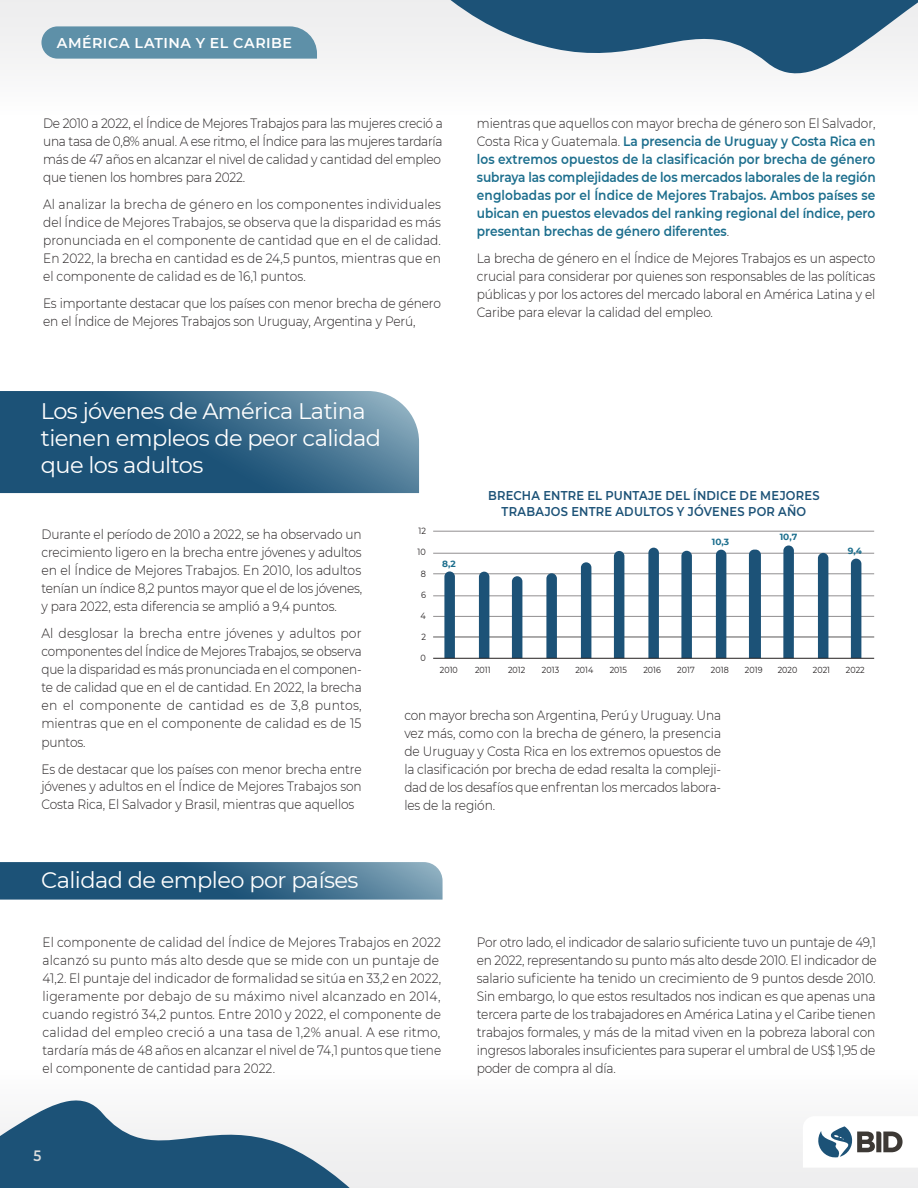
<style>
.page{position:relative;width:918px;height:1188px;background:#fff}
.page>*{position:absolute;margin:0;border:0;box-sizing:border-box;transform-origin:0 0}
.t1{font:22.5px/27px "Montserrat";letter-spacing:-.025em;color:#fff}
.t2{font:600 15px "Montserrat";color:#dddedd;scale:.9 1}
.t3{font:600 14.25px "Montserrat";letter-spacing:.035em;color:#fff}
.t4{font:300 13.5px/18px "Montserrat";letter-spacing:-.005em;color:#231f20;text-align:justify;scale:.9 1}
.t5{font:600 13.5px/18px "Montserrat";color:#1c6e8d;text-align:justify;scale:.9 1}
.t6{font:300 13.5px/18px "Montserrat";letter-spacing:-.005em;color:#231f20;text-align:justify;scale:.92 1}
.t7{font:300 13.5px/18px "Montserrat";letter-spacing:-.005em;color:#231f20;text-align:justify;scale:.91 1}
.t8{font:600 12.75px/15.3px "Montserrat";letter-spacing:.02em;color:#1c5277;text-align:center;scale:.9 1}
.t9{font:700 9px "Montserrat";color:#1c6e8d}
.t10{font:9px "Montserrat";color:#231f20;scale:.9 1}
.t11{font:8.85px "Montserrat";letter-spacing:.005em;color:#231f20;scale:.9 1}
.s1{font-weight:300;color:#231f20}
</style>
<div class="page">
<div style="left:0;top:0;width:918px;height:116px;background:#f8f8f8"></div>
<svg style="left:434px;top:0;width:484px;height:74px"></svg>
<div style="left:0;top:1068px;width:918px;height:120px;background:#f7f7f7"></div>
<svg style="left:0;top:1100px;width:350px;height:88px"></svg>
<svg style="left:818px;top:1126px;width:85px;height:32px"></svg>
<hr style="left:433px;top:531px;width:441px;height:1px;background:#918f90">
<hr style="left:433px;top:553px;width:441px;height:1px;background:#918f90">
<hr style="left:433px;top:574px;width:441px;height:1px;background:#918f90">
<hr style="left:433px;top:596px;width:441px;height:1px;background:#918f90">
<hr style="left:433px;top:616px;width:441px;height:1px;background:#918f90">
<hr style="left:433px;top:637px;width:441px;height:1px;background:#918f90">
<svg style="left:851px;top:559px;width:10px;height:99px"></svg>
<svg style="left:818px;top:553px;width:10px;height:105px"></svg>
<svg style="left:783px;top:545px;width:11px;height:113px"></svg>
<svg style="left:749px;top:550px;width:12px;height:108px"></svg>
<svg style="left:716px;top:550px;width:10px;height:108px"></svg>
<svg style="left:681px;top:551px;width:11px;height:107px"></svg>
<svg style="left:648px;top:548px;width:11px;height:110px"></svg>
<svg style="left:614px;top:551px;width:10px;height:107px"></svg>
<svg style="left:581px;top:562px;width:10px;height:96px"></svg>
<svg style="left:546px;top:573px;width:11px;height:85px"></svg>
<svg style="left:512px;top:576px;width:10px;height:82px"></svg>
<svg style="left:479px;top:572px;width:10px;height:86px"></svg>
<svg style="left:444px;top:571px;width:11px;height:87px"></svg>
<hr style="left:433px;top:658px;width:441px;height:1px;background:#231f20">
<svg style="left:0;top:391px;width:419px;height:102px;background:#376788"></svg>
<svg style="left:0;top:862px;width:443px;height:38px;background:#396989"></svg>
<svg style="left:41px;top:26px;width:276px;height:33px;background:#6695ac"></svg>
<p class="t3" style="left:57px;top:33px;width:237px">AMÉRICA LATINA Y EL CARIBE</p>
<p class="t4" style="left:43px;top:114px;width:446px">De 2010 a 2022, el Índice de Mejores Trabajos para las mujeres creció a una tasa de 0,8% anual. A ese ritmo, el Índice para las mujeres tardaría más de 47 años en alcanzar el nivel de calidad y cantidad del empleo que tienen los hombres para 2022.</p>
<p class="t7" style="left:43px;top:195px;width:439px">Al analizar la brecha de género en los componentes individuales del Índice de Mejores Trabajos, se observa que la disparidad es más pronunciada en el componente de cantidad que en el de calidad.<br>En 2022, la brecha en cantidad es de 24,5 puntos, mientras que en el componente de calidad es de 16,1 puntos.</p>
<p class="t4" style="left:43px;top:294px;width:443px">Es importante destacar que los países con menor brecha de género en el Índice de Mejores Trabajos son Uruguay, Argentina y Perú,</p>
<h1 class="t1" style="left:41px;top:397px;width:342px">Los jóvenes de América Latina tienen empleos de peor calidad que los adultos</h1>
<p class="t5" style="left:477px;top:114px;width:445px"><span class="s1">mientras que aquellos con mayor brecha de género son El Salvador, Costa Rica y Guatemala.</span> La presencia de Uruguay y Costa Rica en los extremos opuestos de la clasificación por brecha de género subraya las complejidades de los mercados laborales de la región englobadas por el Índice de Mejores Trabajos. Ambos países se ubican en puestos elevados del ranking regional del índice, pero presentan brechas de género diferentes<span class="s1">.</span></p>
<p class="t4" style="left:477px;top:249px;width:444px">La brecha de género en el Índice de Mejores Trabajos es un aspecto crucial para considerar por quienes son responsables de las políticas públicas y por los actores del mercado laboral en América Latina y el Caribe para elevar la calidad del empleo.</p>
<p class="t8" style="left:488px;top:488px;width:370px">BRECHA ENTRE EL PUNTAJE DEL ÍNDICE DE MEJORES<br>TRABAJOS ENTRE ADULTOS Y JÓVENES POR AÑO</p>
<p class="t4" style="left:41px;top:525px;width:358px">Durante el período de 2010 a 2022, se ha observado un crecimiento ligero en la brecha entre jóvenes y adultos en el Índice de Mejores Trabajos. En 2010, los adultos tenían un índice 8,2 puntos mayor que el de los jóvenes, y para 2022, esta diferencia se amplió a 9,4 puntos.</p>
<p class="t6" style="left:41px;top:624px;width:350px">Al desglosar la brecha entre jóvenes y adultos por componentes del Índice de Mejores Trabajos, se observa que la disparidad es más pronunciada en el componen&shy;te de calidad que en el de cantidad. En 2022, la brecha en el componente de cantidad es de 3,8 puntos, mientras que en el componente de calidad es de 15 puntos.</p>
<p class="t4" style="left:41px;top:759px;width:357px">Es de destacar que los países con menor brecha entre jóvenes y adultos en el Índice de Mejores Trabajos son Costa Rica, El Salvador y Brasil, mientras que aquellos</p>
<h1 class="t1" style="left:41px;top:865px;width:319px">Calidad de empleo por países</h1>
<p class="t10" style="left:418px;top:524px;width:10px">12</p>
<p class="t10" style="left:418px;top:545px;width:11px">10</p>
<p class="t10" style="left:421px;top:568px;width:7px">8</p>
<p class="t10" style="left:421px;top:589px;width:7px">6</p>
<p class="t10" style="left:421px;top:610px;width:7px">4</p>
<p class="t10" style="left:421px;top:631px;width:7px">2</p>
<p class="t10" style="left:421px;top:652px;width:7px">0</p>
<p class="t9" style="left:442px;top:557px;width:15px">8,2</p>
<p class="t9" style="left:712px;top:535px;width:19px">10,3</p>
<p class="t9" style="left:780px;top:531px;width:19px">10,7</p>
<p class="t9" style="left:848px;top:544px;width:16px">9,4</p>
<p class="t11" style="left:440px;top:664px;width:21px">2010</p>
<p class="t11" style="left:475px;top:664px;width:19px">2011</p>
<p class="t11" style="left:508px;top:664px;width:21px">2012</p>
<p class="t11" style="left:542px;top:664px;width:21px">2013</p>
<p class="t11" style="left:575px;top:664px;width:21px">2014</p>
<p class="t11" style="left:610px;top:664px;width:21px">2015</p>
<p class="t11" style="left:643px;top:664px;width:21px">2016</p>
<p class="t11" style="left:677px;top:664px;width:21px">2017</p>
<p class="t11" style="left:711px;top:664px;width:21px">2018</p>
<p class="t11" style="left:745px;top:664px;width:21px">2019</p>
<p class="t11" style="left:778px;top:664px;width:23px">2020</p>
<p class="t11" style="left:813px;top:664px;width:21px">2021</p>
<p class="t11" style="left:846px;top:664px;width:22px">2022</p>
<p class="t4" style="left:404px;top:706px;width:354px">con mayor brecha son Argentina, Perú y Uruguay. Una vez más, como con la brecha de género, la presencia de Uruguay y Costa Rica en los extremos opuestos de la clasificación por brecha de edad resalta la compleji&shy;dad de los desafíos que enfrentan los mercados labora&shy;les de la región.</p>
<p class="t4" style="left:43px;top:933px;width:445px;text-align:left">El componente de calidad del Índice de Mejores Trabajos en 2022 alcanzó su punto más alto desde que se mide con un puntaje de 41,2. El puntaje del indicador de formalidad se sitúa en 33,2 en 2022, ligeramente por debajo de su máximo nivel alcanzado en 2014, cuando registró 34,2 puntos. Entre 2010 y 2022, el componente de calidad del empleo creció a una tasa de 1,2% anual. A ese ritmo, tardaría más de 48 años en alcanzar el nivel de 74,1 puntos que tiene el componente de cantidad para 2022.</p>
<p class="t4" style="left:477px;top:932px;width:446px">Por otro lado, el indicador de salario suficiente tuvo un puntaje de 49,1 en 2022, representando su punto más alto desde 2010. El indicador de salario suficiente ha tenido un crecimiento de 9 puntos desde 2010.<br>Sin embargo, lo que estos resultados nos indican es que apenas una tercera parte de los trabajadores en América Latina y el Caribe tienen trabajos formales, y más de la mitad viven en la pobreza laboral con ingresos laborales insuficientes para superar el umbral de US$ 1,95 de poder de compra al día.</p>
<p class="t2" style="left:34px;top:1145px;width:10px">5</p>
</div>
